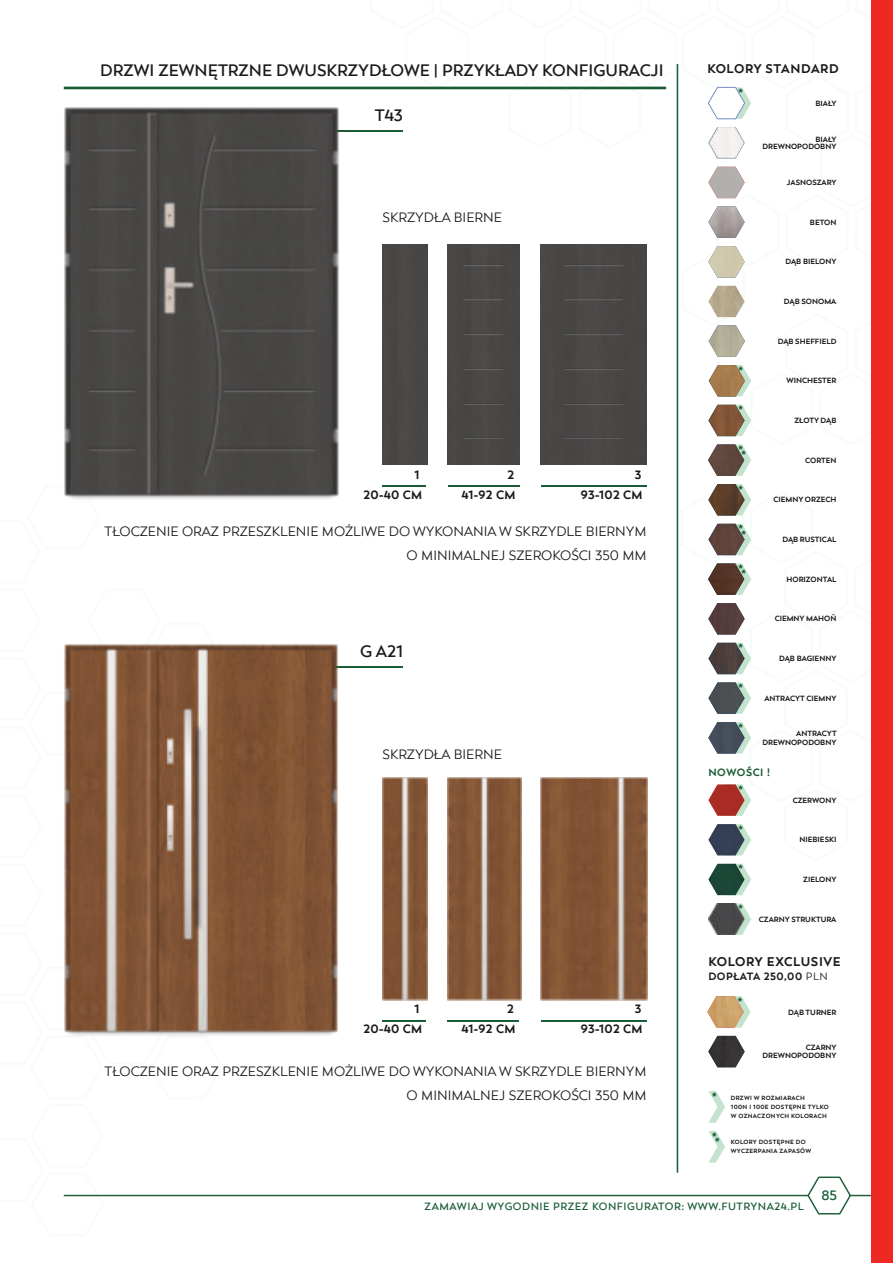
<style>
.page{position:relative;width:893px;height:1263px;background:#fff}
.page>*{position:absolute;margin:0;border:0;box-sizing:border-box;transform-origin:0 0}
.t1{font:600 16.5px "Facundo";color:#1d1a18}
.t2{font:13.5px/24px "Facundo";color:#1d1a18;text-align:right}
.t3{font:600 13.5px "Facundo";color:#1b5d37}
.t4{font:700 12.6px "Facundo";letter-spacing:.05em;color:#1d1a18}
.t5{font:700 12px "Facundo";letter-spacing:.025em;color:#1d1a18}
.t6{font:700 10.8px "Ageo";color:#1b5d37}
.t7{font:700 10.65px "Ageo";color:#1b5d37}
.t8{font:600 10.5px "Facundo";letter-spacing:.05em;color:#1b5d37}
.t9{font:700 10.5px "Facundo";letter-spacing:.05em;color:#1d1a18}
.t10{font:700 10.5px "Facundo";letter-spacing:.05em;color:#1b5d37}
.t11{font:700 7.5px/7.6px "Facundo";color:#1d1a18;text-align:right}
.t12{font:700 6px/9.3px "Facundo";letter-spacing:.05em;color:#1d1a18}
.s1{font-weight:400}
</style>
<div class="page">
<img style="left:29px;top:0;width:842px;height:1234px">
<hr style="left:64px;top:1195px;width:744px;height:1px;background:#1b5d37">
<hr style="left:850px;top:1195px;width:43px;height:1px;background:#1b5d37">
<svg style="left:806px;top:1175px;width:46px;height:40px"></svg>
<div style="left:871px;top:0;width:22px;height:1263px;background:#ee2923"></div>
<hr style="left:677px;top:64px;width:1px;height:1108px;background:#1b5d37">
<svg style="left:744px;top:524px;width:7px;height:31px"></svg>
<img style="left:708px;top:524px;width:36px;height:31px">
<svg style="left:744px;top:444px;width:7px;height:32px"></svg>
<img style="left:708px;top:444px;width:36px;height:32px">
<svg style="left:708px;top:87px;width:43px;height:32px"></svg>
<svg style="left:745px;top:365px;width:6px;height:31px"></svg>
<img style="left:709px;top:365px;width:36px;height:31px">
<svg style="left:744px;top:405px;width:7px;height:31px"></svg>
<img style="left:708px;top:405px;width:36px;height:31px">
<svg style="left:745px;top:484px;width:6px;height:31px"></svg>
<img style="left:708px;top:484px;width:37px;height:31px">
<svg style="left:744px;top:643px;width:7px;height:31px"></svg>
<img style="left:708px;top:643px;width:36px;height:31px">
<svg style="left:744px;top:682px;width:7px;height:32px"></svg>
<img style="left:708px;top:682px;width:36px;height:32px">
<svg style="left:745px;top:722px;width:6px;height:31px"></svg>
<img style="left:708px;top:722px;width:37px;height:31px">
<svg style="left:744px;top:127px;width:1px;height:31px"></svg>
<img style="left:708px;top:127px;width:36px;height:31px">
<svg style="left:745px;top:784px;width:6px;height:32px"></svg>
<img style="left:708px;top:784px;width:37px;height:32px">
<img style="left:708px;top:246px;width:37px;height:31px">
<svg style="left:746px;top:903px;width:5px;height:32px"></svg>
<img style="left:708px;top:903px;width:38px;height:32px">
<svg style="left:745px;top:864px;width:6px;height:31px"></svg>
<img style="left:708px;top:864px;width:37px;height:31px">
<img style="left:708px;top:286px;width:37px;height:31px">
<img style="left:708px;top:167px;width:37px;height:31px">
<svg style="left:745px;top:824px;width:6px;height:31px"></svg>
<img style="left:708px;top:824px;width:37px;height:31px">
<img style="left:709px;top:325px;width:36px;height:32px">
<img style="left:708px;top:206px;width:37px;height:32px">
<img style="left:708px;top:1036px;width:37px;height:31px">
<svg style="left:707px;top:996px;width:44px;height:32px"></svg>
<img style="left:707px;top:996px;width:37px;height:31px">
<img style="left:708px;top:603px;width:37px;height:31px">
<svg style="left:708px;top:1131px;width:17px;height:31px"></svg>
<svg style="left:744px;top:563px;width:7px;height:32px"></svg>
<img style="left:708px;top:563px;width:36px;height:32px">
<svg style="left:708px;top:1091px;width:17px;height:32px"></svg>
<hr style="left:64px;top:87px;width:602px;height:2px;background:#1b5d37">
<hr style="left:253px;top:130px;width:150px;height:2px;background:#1b5d37">
<hr style="left:382px;top:486px;width:44px;height:1px;background:#1b5d37">
<hr style="left:382px;top:1020px;width:44px;height:1px;background:#1b5d37">
<img style="left:382px;top:778px;width:45px;height:222px">
<hr style="left:448px;top:486px;width:71px;height:1px;background:#1b5d37">
<hr style="left:448px;top:1020px;width:71px;height:1px;background:#1b5d37">
<img style="left:448px;top:778px;width:73px;height:222px">
<hr style="left:541px;top:486px;width:106px;height:1px;background:#1b5d37">
<hr style="left:541px;top:1020px;width:106px;height:1px;background:#1b5d37">
<img style="left:541px;top:778px;width:106px;height:222px">
<hr style="left:253px;top:666px;width:150px;height:1px;background:#1b5d37">
<img style="left:63px;top:643px;width:275px;height:394px">
<div style="left:382px;top:244px;width:45px;height:220px;background:#494746"></div>
<div style="left:447px;top:244px;width:72px;height:220px;background:#494745"></div>
<img style="left:463px;top:266px;width:40px;height:1px">
<img style="left:463px;top:265px;width:40px;height:1px">
<img style="left:463px;top:300px;width:40px;height:1px">
<img style="left:463px;top:299px;width:40px;height:1px">
<img style="left:463px;top:333px;width:40px;height:2px">
<img style="left:463px;top:368px;width:40px;height:2px">
<img style="left:463px;top:403px;width:40px;height:2px">
<img style="left:463px;top:437px;width:40px;height:2px">
<div style="left:541px;top:244px;width:106px;height:220px;background:#494745"></div>
<img style="left:565px;top:266px;width:58px;height:1px">
<img style="left:565px;top:265px;width:58px;height:1px">
<img style="left:565px;top:300px;width:58px;height:1px">
<img style="left:565px;top:299px;width:58px;height:1px">
<img style="left:565px;top:333px;width:58px;height:2px">
<img style="left:565px;top:368px;width:58px;height:2px">
<img style="left:565px;top:403px;width:58px;height:2px">
<img style="left:565px;top:437px;width:58px;height:2px">
<img style="left:63px;top:106px;width:276px;height:395px">
<h1 class="t1" style="left:100px;top:59px;width:565px">DRZWI ZEWNĘTRZNE DWUSKRZYDŁOWE | PRZYKŁADY KONFIGURACJI</h1>
<h1 class="t1" style="left:375px;top:104px;width:30px">T43</h1>
<h2 class="t2" style="left:382px;top:205px;width:121px">SKRZYDŁA BIERNE</h2>
<h3 class="t5" style="left:414px;top:467px;width:7px">1</h3>
<h3 class="t5" style="left:507px;top:467px;width:8px">2</h3>
<h3 class="t5" style="left:635px;top:467px;width:8px">3</h3>
<h3 class="t5" style="left:363px;top:487px;width:60px">20-40 CM</h3>
<h3 class="t5" style="left:461px;top:487px;width:55px">41-92 CM</h3>
<h3 class="t5" style="left:581px;top:487px;width:63px">93-102 CM</h3>
<h2 class="t2" style="left:105px;top:520px;width:543px">TŁOCZENIE ORAZ PRZESZKLENIE MOŻLIWE DO WYKONANIA W SKRZYDLE BIERNYM<br>O MINIMALNEJ SZEROKOŚCI 350 MM</h2>
<h1 class="t1" style="left:360px;top:640px;width:44px">G A21</h1>
<h2 class="t2" style="left:382px;top:742px;width:121px">SKRZYDŁA BIERNE</h2>
<h3 class="t5" style="left:414px;top:1001px;width:7px">1</h3>
<h3 class="t5" style="left:507px;top:1001px;width:8px">2</h3>
<h3 class="t5" style="left:635px;top:1001px;width:8px">3</h3>
<h3 class="t5" style="left:363px;top:1021px;width:60px">20-40 CM</h3>
<h3 class="t5" style="left:461px;top:1021px;width:55px">41-92 CM</h3>
<h3 class="t5" style="left:581px;top:1021px;width:63px">93-102 CM</h3>
<h2 class="t2" style="left:105px;top:1059px;width:543px">TŁOCZENIE ORAZ PRZESZKLENIE MOŻLIWE DO WYKONANIA W SKRZYDLE BIERNYM<br>O MINIMALNEJ SZEROKOŚCI 350 MM</h2>
<h3 class="t4" style="left:707px;top:60px;width:133px">KOLORY STANDARD</h3>
<h3 class="t7" style="left:738px;top:88px;width:6px">*</h3>
<h3 class="t7" style="left:738px;top:366px;width:6px">*</h3>
<h3 class="t7" style="left:738px;top:405px;width:6px">*</h3>
<h3 class="t7" style="left:738px;top:445px;width:6px">*</h3>
<h3 class="t7" style="left:741px;top:450px;width:6px">*</h3>
<h3 class="t7" style="left:738px;top:485px;width:6px">*</h3>
<h3 class="t7" style="left:738px;top:524px;width:6px">*</h3>
<h3 class="t7" style="left:741px;top:529px;width:6px">*</h3>
<h3 class="t7" style="left:738px;top:564px;width:6px">*</h3>
<h3 class="t7" style="left:741px;top:569px;width:6px">*</h3>
<h3 class="t7" style="left:738px;top:643px;width:6px">*</h3>
<h3 class="t7" style="left:738px;top:683px;width:6px">*</h3>
<h3 class="t7" style="left:738px;top:723px;width:6px">*</h3>
<p class="t11" style="left:815px;top:99px;width:23px">BIAŁY</p>
<p class="t11" style="left:762px;top:135px;width:76px">BIAŁY<br>DREWNOPODOBNY</p>
<p class="t11" style="left:787px;top:179px;width:51px">JASNOSZARY</p>
<p class="t11" style="left:810px;top:218px;width:28px">BETON</p>
<p class="t11" style="left:785px;top:258px;width:53px">DĄB BIELONY</p>
<p class="t11" style="left:784px;top:298px;width:54px">DĄB SONOMA</p>
<p class="t11" style="left:778px;top:337px;width:60px">DĄB SHEFFIELD</p>
<p class="t11" style="left:786px;top:377px;width:51px">WINCHESTER</p>
<p class="t11" style="left:794px;top:417px;width:43px">ZŁOTY DĄB</p>
<p class="t11" style="left:805px;top:456px;width:33px">CORTEN</p>
<p class="t11" style="left:773px;top:496px;width:64px">CIEMNY ORZECH</p>
<p class="t11" style="left:782px;top:536px;width:56px">DĄB RUSTICAL</p>
<p class="t11" style="left:787px;top:575px;width:51px">HORIZONTAL</p>
<p class="t11" style="left:775px;top:615px;width:63px">CIEMNY MAHOŃ</p>
<p class="t11" style="left:779px;top:655px;width:59px">DĄB BAGIENNY</p>
<p class="t11" style="left:764px;top:694px;width:74px">ANTRACYT CIEMNY</p>
<p class="t11" style="left:762px;top:728px;width:76px;line-height:9.3px">ANTRACYT<br>DREWNOPODOBNY</p>
<h3 class="t10" style="left:708px;top:765px;width:63px">NOWOŚCI !</h3>
<h3 class="t7" style="left:738px;top:785px;width:6px">*</h3>
<h3 class="t7" style="left:738px;top:825px;width:6px">*</h3>
<h3 class="t7" style="left:738px;top:864px;width:6px">*</h3>
<h3 class="t7" style="left:738px;top:904px;width:6px">*</h3>
<p class="t11" style="left:793px;top:796px;width:45px">CZERWONY</p>
<p class="t11" style="left:799px;top:836px;width:38px">NIEBIESKI</p>
<p class="t11" style="left:803px;top:876px;width:35px">ZIELONY</p>
<p class="t11" style="left:759px;top:915px;width:79px">CZARNY STRUKTURA</p>
<h3 class="t4" style="left:708px;top:953px;width:134px">KOLORY EXCLUSIVE</h3>
<h3 class="t9" style="left:708px;top:969px;width:121px">DOPŁATA 250,00 <span class="s1">PLN</span></h3>
<h3 class="t7" style="left:738px;top:997px;width:6px">*</h3>
<p class="t11" style="left:788px;top:1008px;width:50px">DĄB TURNER</p>
<p class="t11" style="left:762px;top:1044px;width:76px">CZARNY<br>DREWNOPODOBNY</p>
<h3 class="t6" style="left:712px;top:1091px;width:6px">*</h3>
<h3 class="t6" style="left:712px;top:1131px;width:6px">*</h3>
<h3 class="t6" style="left:715px;top:1136px;width:6px">*</h3>
<p class="t12" style="left:731px;top:1093px;width:99px">DRZWI W ROZMIARACH<br>100N I 100E DOSTĘPNE TYLKO<br>W OZNACZONYCH KOLORACH</p>
<p class="t12" style="left:731px;top:1137px;width:82px">KOLORY DOSTĘPNE DO<br>WYCZERPANIA ZAPASÓW</p>
<h3 class="t8" style="left:425px;top:1199px;width:381px">ZAMAWIAJ WYGODNIE PRZEZ KONFIGURATOR: WWW.FUTRYNA24.PL</h3>
<h2 class="t3" style="left:821px;top:1187px;width:17px">85</h2>
</div>
